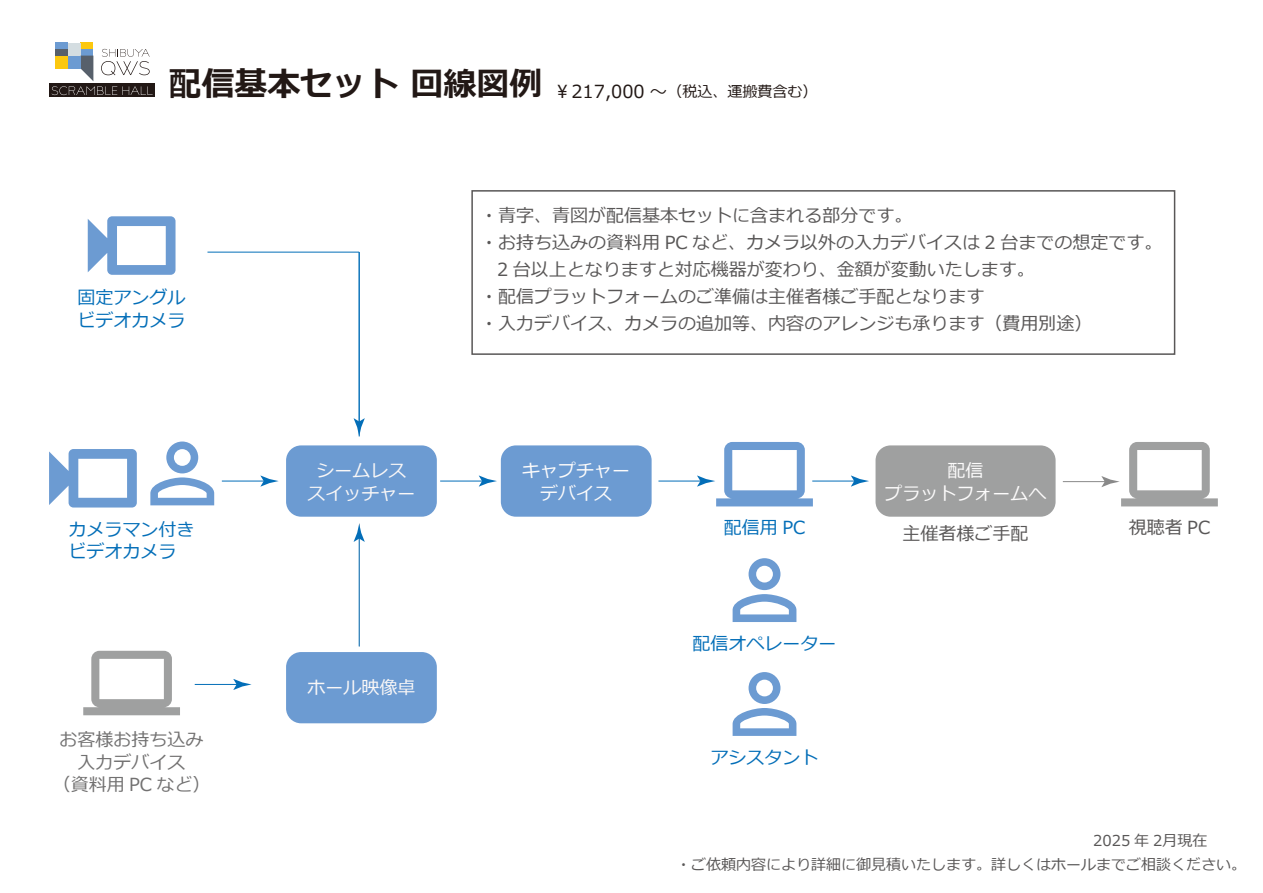
<style>
.page{position:relative;width:1263px;height:893px;background:#fff}
.page>*{position:absolute;margin:0;border:0;box-sizing:border-box;transform-origin:0 0}
.t1{font:700 33px "Meiryo";color:#221815}
.t2{font:18px "Meiryo";color:#595757}
.t3{font:18px/22.5px "Meiryo";color:#036eb8}
.t4{font:18px/22.5px "Meiryo";color:#727171;text-align:center}
.t5{font:18px/22.5px "Meiryo";color:#fcfbfb;text-align:center}
.t6{font:18px/22.5px "Meiryo";color:#f9f7f7;text-align:center}
.t7{font:15px "Meiryo";color:#595757}
.t8{font:15px "Meiryo";color:#221815}
.s1{font-size:18px}
</style>
<div class="page">
<svg style="left:88px;top:216px;width:88px;height:59px"></svg>
<svg style="left:150px;top:441px;width:64px;height:64px"></svg>
<svg style="left:49px;top:449px;width:88px;height:58px"></svg>
<div style="left:286px;top:445px;width:151px;height:72px;background:#6c9bd2;border-radius:15px"></div>
<div style="left:501px;top:445px;width:151px;height:72px;background:#6c9bd2;border-radius:15px"></div>
<svg style="left:83px;top:651px;width:97px;height:64px"></svg>
<div style="left:286px;top:652px;width:151px;height:71px;background:#6c9bd2;border-radius:15px"></div>
<svg style="left:733px;top:558px;width:63px;height:64px"></svg>
<svg style="left:733px;top:672px;width:63px;height:64px"></svg>
<hr style="left:359px;top:536px;width:1px;height:110px;background:#036eb8">
<svg style="left:354px;top:524px;width:11px;height:18px"></svg>
<hr style="left:222px;top:481px;width:44px;height:1px;background:#036eb8">
<svg style="left:260px;top:475px;width:19px;height:12px"></svg>
<div style="left:875px;top:445px;width:180px;height:72px;background:#9fa0a0;border-radius:15px"></div>
<hr style="left:440px;top:481px;width:45px;height:1px;background:#036eb8">
<svg style="left:479px;top:475px;width:18px;height:12px"></svg>
<hr style="left:658px;top:481px;width:45px;height:1px;background:#036eb8">
<svg style="left:697px;top:442px;width:116px;height:64px"></svg>
<hr style="left:812px;top:481px;width:45px;height:1px;background:#036eb8">
<svg style="left:851px;top:475px;width:18px;height:12px"></svg>
<hr style="left:1063px;top:481px;width:44px;height:1px;background:#898989">
<svg style="left:1101px;top:442px;width:117px;height:64px"></svg>
<hr style="left:195px;top:684px;width:44px;height:1px;background:#036eb8">
<svg style="left:233px;top:679px;width:19px;height:11px"></svg>
<hr style="left:359px;top:252px;width:1px;height:172px;background:#036eb8">
<svg style="left:354px;top:418px;width:11px;height:18px"></svg>
<hr style="left:207px;top:252px;width:152px;height:1px;background:#036eb8">
<div style="left:471px;top:190px;width:704px;height:165px;border:2px solid #595757"></div>
<div style="left:49px;top:84px;width:106px;height:13px;background:#221815"></div>
<div style="left:55px;top:43px;width:13px;height:6px;background:#6c9bd2"></div>
<div style="left:81px;top:43px;width:12px;height:6px;background:#fcc80f"></div>
<div style="left:68px;top:43px;width:13px;height:13px;background:#d4dde1"></div>
<svg style="left:52px;top:49px;width:101px;height:46px"></svg>
<h1 class="t1" style="left:168px;top:61px;width:375px">配信基本セット 回線図例</h1>
<p class="t8" style="left:553px;top:81px;width:265px"><span class="s1">￥217,000 ～</span>（税込、運搬費含む）</p>
<p class="t3" style="left:78px;top:287px;width:109px">固定アングルビデオカメラ</p>
<p class="t3" style="left:69px;top:519px;width:127px">カメラマン付きビデオカメラ</p>
<p class="t4" style="left:53px;top:729px;width:159px">お客様お持ち込み入力デバイス<br>（資料用 PC など）</p>
<p class="t2" style="left:480px;top:203px;width:434px">・青字、青図が配信基本セットに含まれる部分です。</p>
<p class="t2" style="left:480px;top:230px;width:683px">・お持ち込みの資料用 PC など、カメラ以外の入力デバイスは 2 台までの想定です。</p>
<p class="t2" style="left:497px;top:257px;width:539px">2 台以上となりますと対応機器が変わり、金額が変動いたします。</p>
<p class="t2" style="left:480px;top:284px;width:506px">・配信プラットフォームのご準備は主催者様ご手配となります</p>
<p class="t2" style="left:480px;top:311px;width:614px">・入力デバイス、カメラの追加等、内容のアレンジも承ります（費用別途）</p>
<p class="t6" style="left:307px;top:460px;width:109px">シームレススイッチャー</p>
<p class="t5" style="left:522px;top:460px;width:109px">キャプチャーデバイス</p>
<p class="t6" style="left:307px;top:677px;width:109px">ホール映像卓</p>
<p class="t3" style="left:724px;top:518px;width:83px">配信用 PC</p>
<p class="t3" style="left:692px;top:633px;width:146px">配信オペレーター</p>
<p class="t3" style="left:710px;top:747px;width:109px">アシスタント</p>
<p class="t5" style="left:884px;top:460px;width:163px">配信<br>プラットフォームへ</p>
<p class="t2" style="left:902px;top:521px;width:127px">主催者様ご手配</p>
<p class="t2" style="left:1129px;top:515px;width:83px">視聴者 PC</p>
<p class="t7" style="left:1093px;top:830px;width:116px">2025 年 2月現在</p>
<p class="t7" style="left:676px;top:854px;width:572px">・ご依頼内容により詳細に御見積いたします。詳しくはホールまでご相談ください。</p>
</div>
